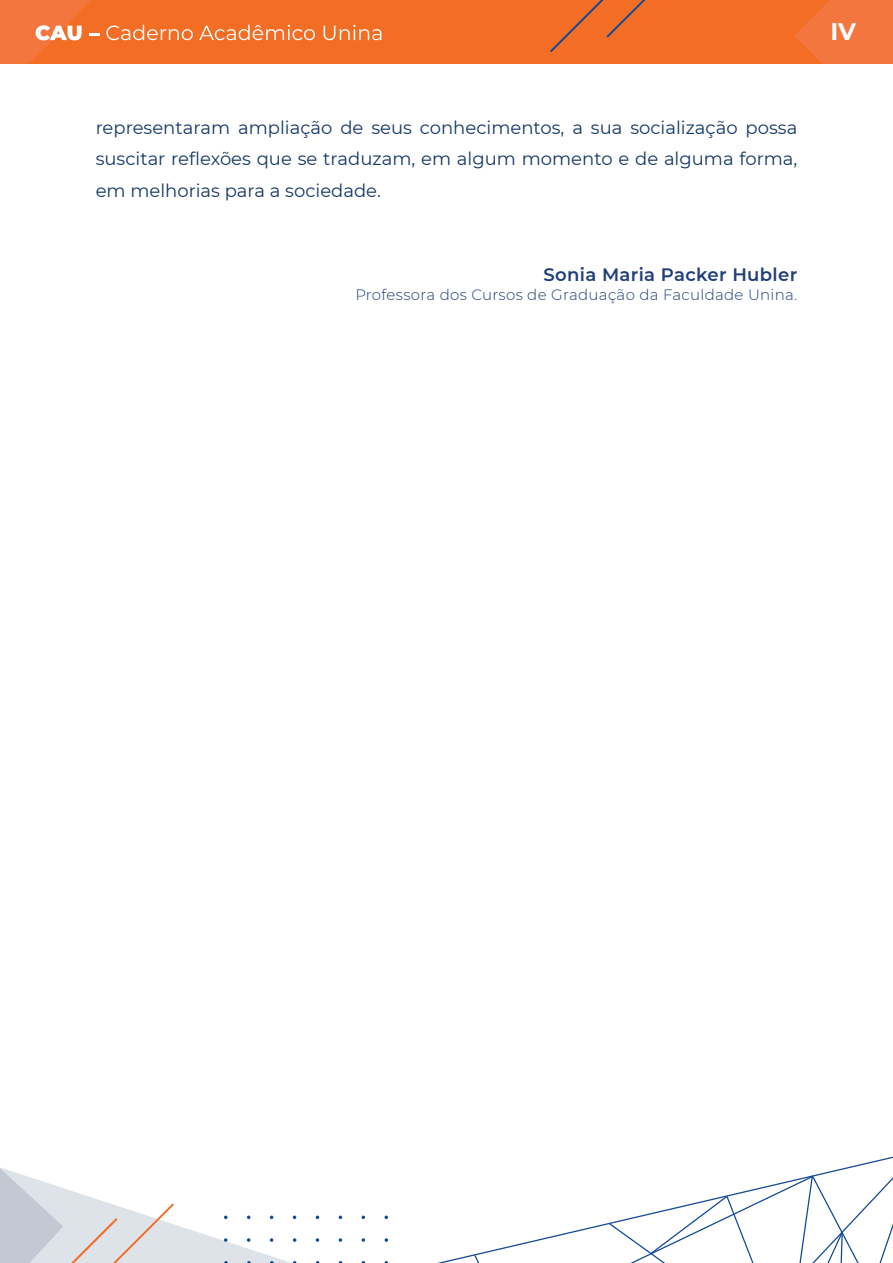
<style>
.page{position:relative;width:893px;height:1263px;background:#fff}
.page>*{position:absolute;margin:0;border:0;box-sizing:border-box;transform-origin:0 0}
.t1{font:700 24px "Montserrat";color:#fff}
.t2{font:18px/31.5px "Montserrat";color:#173867;text-align:justify}
.t3{font:600 18px "Montserrat";letter-spacing:.02em;color:#1f3f79}
.t4{font:300 15px "Montserrat";letter-spacing:.02em;color:#1f3f79}
</style>
<div class="page">
<div style="left:0;top:0;width:893px;height:64px;background:#f36e24"></div>
<svg style="left:794px;top:0;width:99px;height:64px"></svg>
<svg style="left:0;top:0;width:99px;height:64px"></svg>
<svg style="left:106px;top:25px;width:87px;height:15px"></svg>
<svg style="left:199px;top:25px;width:116px;height:15px"></svg>
<svg style="left:324px;top:25px;width:57px;height:15px"></svg>
<svg style="left:550px;top:0;width:96px;height:52px"></svg>
<svg style="left:437px;top:1156px;width:456px;height:107px"></svg>
<svg style="left:474px;top:1255px;width:5px;height:8px"></svg>
<svg style="left:609px;top:1175px;width:284px;height:88px"></svg>
<svg style="left:316px;top:1215px;width:3px;height:4px"></svg>
<svg style="left:339px;top:1215px;width:3px;height:4px"></svg>
<svg style="left:362px;top:1215px;width:3px;height:4px"></svg>
<svg style="left:384px;top:1215px;width:4px;height:4px"></svg>
<svg style="left:316px;top:1238px;width:3px;height:4px"></svg>
<svg style="left:339px;top:1238px;width:3px;height:4px"></svg>
<svg style="left:362px;top:1238px;width:3px;height:4px"></svg>
<svg style="left:385px;top:1238px;width:3px;height:4px"></svg>
<svg style="left:0;top:1167px;width:296px;height:96px"></svg>
<p class="t2" style="left:96px;top:111px;width:703px">representaram ampliação de seus conhecimentos, a sua socialização possa suscitar reflexões que se traduzam, em algum momento e de alguma forma, em melhorias para a sociedade.</p>
<p class="t3" style="left:543px;top:261px;width:255px">Sonia Maria Packer Hubler</p>
<p class="t4" style="left:355px;top:284px;width:443px">Professora dos Cursos de Graduação da Faculdade Unina.</p>
<h1 class="t1" style="left:830px;top:14px;width:27px">IV</h1>
</div>
